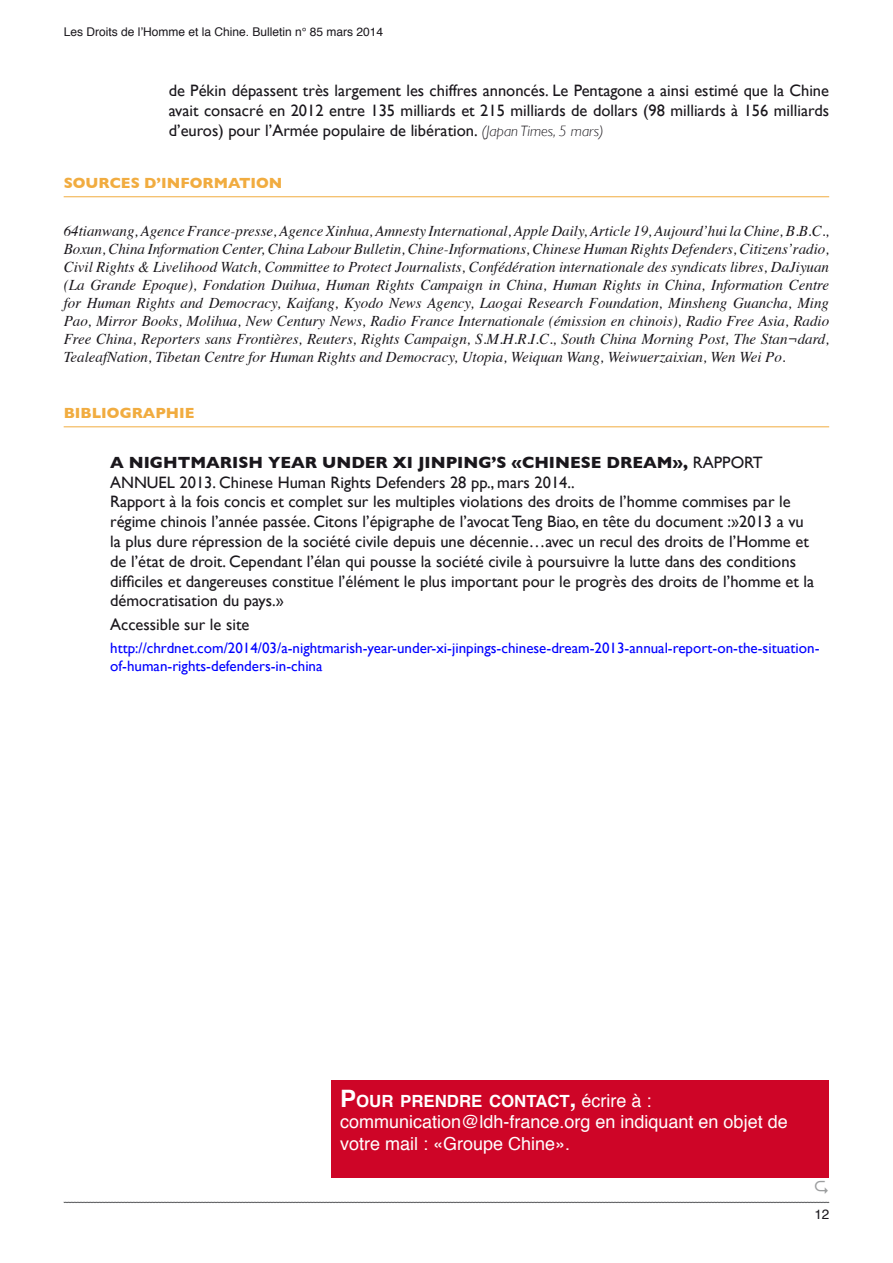
<style>
.page{position:relative;width:893px;height:1263px;background:#fff}
.page>*{position:absolute;margin:0;border:0;box-sizing:border-box;transform-origin:0 0}
.t1{font:18px/21.6px "Helvetica";color:#fff}
.t2{font:700 16.8px "Helvetica";color:#fff}
.t3{font:16.5px/19.8px "Gill Sans";color:#1a171c;text-align:justify}
.t4{font:italic 15px/18px "Times";color:#1a171c;text-align:justify}
.t5{font:15px/18px "Gill Sans";color:#00f}
.t6{font:700 15px "Gill Sans";color:#f1ac40}
.t7{font:13.5px "Helvetica";color:#1a171c}
.t8{font:12px "Helvetica";color:#1a171c}
.s1{font-weight:300;font-style:italic;font-size:15px}
.s2{font-weight:700}
.s3{font-size:24px}
.s4{font-weight:400;font-size:18px}
</style>
<div class="page">
<svg style="left:64px;top:1202px;width:765px;height:1px"></svg>
<hr style="left:64px;top:196px;width:765px;height:1px;background:#f1ac40">
<hr style="left:64px;top:427px;width:765px;height:1px;background:#f1ac40">
<div style="left:332px;top:1080px;width:497px;height:98px;background:#ce0527"></div>
<p class="t8" style="left:64px;top:22px;width:321px">Les Droits de l’Homme et la Chine. Bulletin n° 85 mars 2014</p>
<p class="t3" style="left:169px;top:81px;width:662px">de Pékin dépassent très largement les chiffres annoncés. Le Pentagone a ainsi estimé que la Chine avait consacré en 2012 entre 135 milliards et 215 milliards de dollars (98 milliards à 156 milliards d’euros) pour l’Armée populaire de libération. <span class="s1">(Japan Times, 5 mars)</span></p>
<p class="t6" style="left:64px;top:174px;width:220px">SOURCES D’INFORMATION</p>
<p class="t4" style="left:64px;top:221px;width:767px">64tianwang, Agence France-presse, Agence Xinhua, Amnesty International, Apple Daily, Article 19, Aujourd’hui la Chine, B.B.C., Boxun, China Information Center, China Labour Bulletin, Chine-Informations, Chinese Human Rights Defenders, Citizens’radio, Civil Rights &amp; Livelihood Watch, Committee to Protect Journalists, Confédération internationale des syndicats libres, DaJiyuan (La Grande Epoque), Fondation Duihua, Human Rights Campaign in China, Human Rights in China, Information Centre for Human Rights and Democracy, Kaifang, Kyodo News Agency, Laogai Research Foundation, Minsheng Guancha, Ming Pao, Mirror Books, Molihua, New Century News, Radio France Internationale (émission en chinois), Radio Free Asia, Radio Free China, Reporters sans Frontières, Reuters, Rights Campaign, S.M.H.R.I.C., South China Morning Post, The Stan¬dard, TealeafNation, Tibetan Centre for Human Rights and Democracy, Utopia, Weiquan Wang, Weiwuerzaixian, Wen Wei Po.</p>
<p class="t6" style="left:64px;top:404px;width:132px">BIBLIOGRAPHIE</p>
<p class="t3" style="left:110px;top:452px;width:706px;text-align:left"><span class="s2">A NIGHTMARISH YEAR UNDER XI JINPING’S «CHINESE DREAM»,</span> RAPPORT ANNUEL 2013. Chinese Human Rights Defenders 28 pp., mars 2014..<br>Rapport à la fois concis et complet sur les multiples violations des droits de l’homme commises par le régime chinois l’année passée. Citons l’épigraphe de l’avocat Teng Biao, en tête du document :»2013 a vu la plus dure répression de la société civile depuis une décennie…avec un recul des droits de l’Homme et de l’état de droit. Cependant l’élan qui pousse la société civile à poursuivre la lutte dans des conditions difficiles et dangereuses constitue l’élément le plus important pour le progrès des droits de l’homme et la démocratisation du pays.»</p>
<p class="t3" style="left:110px;top:615px;width:141px">Accessible sur le site</p>
<p class="t5" style="left:110px;top:638px;width:711px">http://chrdnet.com/2014/03/a-nightmarish-year-under-xi-jinpings-chinese-dream-2013-annual-report-on-the-situation&shy;of-human-rights-defenders-in-china</p>
<p class="t2" style="left:340px;top:1087px;width:313px"><span class="s3">P</span>OUR PRENDRE CONTACT<span class="s3">,</span> <span class="s4">écrire à :</span></p>
<p class="t1" style="left:340px;top:1112px;width:449px">communication@ldh-france.org en indiquant en objet de votre mail : «Groupe Chine».</p>
<p class="t7" style="left:814px;top:1203px;width:17px">12</p>
</div>
